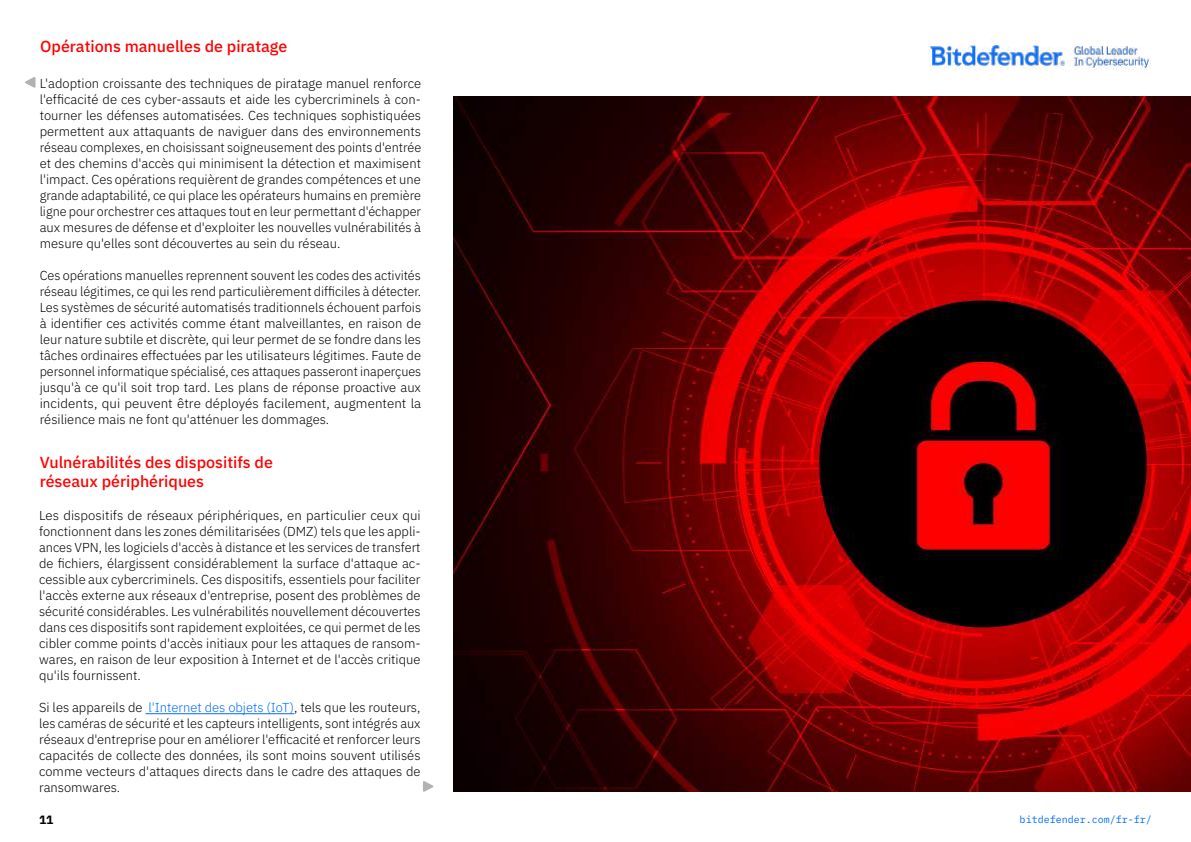
<style>
.page{position:relative;width:1191px;height:842px;background:#fff}
.page>*{position:absolute;margin:0;border:0;box-sizing:border-box;transform-origin:0 0}
.t1{font:500 16px/19.2px "IBM Plex Sans";color:#f00}
.t2{font:300 13px/16px "IBM Plex Sans";color:#000;text-align:justify}
.t3{font:700 12px "IBM Plex Mono";color:#000}
.t4{font:10px "IBM Plex Mono";color:#006cff}
.s1{color:#006cff}
</style>
<div class="page">
<img style="left:929px;top:43px;width:222px;height:26px">
<img style="left:453px;top:96px;width:738px;height:696px">
<svg style="left:25px;top:77px;width:11px;height:11px"></svg>
<hr style="left:145px;top:713px;width:149px;height:1px;background:#006cff">
<svg style="left:423px;top:781px;width:11px;height:11px"></svg>
<p class="t1" style="left:40px;top:36px;width:249px">Opérations manuelles de piratage</p>
<p class="t2" style="left:40px;top:74px;width:383px">L'adoption croissante des techniques de piratage manuel renforce l'efficacité de ces cyber-assauts et aide les cybercriminels à con&shy;tourner les défenses automatisées. Ces techniques sophistiquées permettent aux attaquants de naviguer dans des environnements réseau complexes, en choisissant soigneusement des points d'entrée et des chemins d'accès qui minimisent la détection et maximisent l'impact. Ces opérations requièrent de grandes compétences et une grande adaptabilité, ce qui place les opérateurs humains en première ligne pour orchestrer ces attaques tout en leur permettant d'échapper aux mesures de défense et d'exploiter les nouvelles vulnérabilités à mesure qu'elles sont découvertes au sein du réseau.</p>
<p class="t2" style="left:40px;top:266px;width:383px">Ces opérations manuelles reprennent souvent les codes des activités réseau légitimes, ce qui les rend particulièrement difficiles à détecter.<br>Les systèmes de sécurité automatisés traditionnels échouent parfois à identifier ces activités comme étant malveillantes, en raison de leur nature subtile et discrète, qui leur permet de se fondre dans les tâches ordinaires effectuées par les utilisateurs légitimes. Faute de personnel informatique spécialisé, ces attaques passeront inaperçues jusqu'à ce qu'il soit trop tard. Les plans de réponse proactive aux incidents, qui peuvent être déployés facilement, augmentent la résilience mais ne font qu'atténuer les dommages.</p>
<p class="t1" style="left:40px;top:452px;width:235px">Vulnérabilités des dispositifs de réseaux périphériques</p>
<p class="t2" style="left:39px;top:506px;width:383px">Les dispositifs de réseaux périphériques, en particulier ceux qui fonctionnent dans les zones démilitarisées (DMZ) tels que les appli&shy;ances VPN, les logiciels d'accès à distance et les services de transfert de fichiers, élargissent considérablement la surface d'attaque ac&shy;cessible aux cybercriminels. Ces dispositifs, essentiels pour faciliter l'accès externe aux réseaux d'entreprise, posent des problèmes de sécurité considérables. Les vulnérabilités nouvellement découvertes dans ces dispositifs sont rapidement exploitées, ce qui permet de les cibler comme points d'accès initiaux pour les attaques de ransom&shy;wares, en raison de leur exposition à Internet et de l'accès critique qu'ils fournissent.</p>
<p class="t2" style="left:39px;top:698px;width:383px">Si les appareils de <span class="s1">l'Internet des objets (IoT)</span>, tels que les routeurs, les caméras de sécurité et les capteurs intelligents, sont intégrés aux réseaux d'entreprise pour en améliorer l'efficacité et renforcer leurs capacités de collecte des données, ils sont moins souvent utilisés comme vecteurs d'attaques directs dans le cadre des attaques de ransomwares.</p>
<p class="t3" style="left:39px;top:810px;width:16px">11</p>
<p class="t4" style="left:1019px;top:812px;width:133px">bitdefender.com/fr-fr/</p>
</div>
